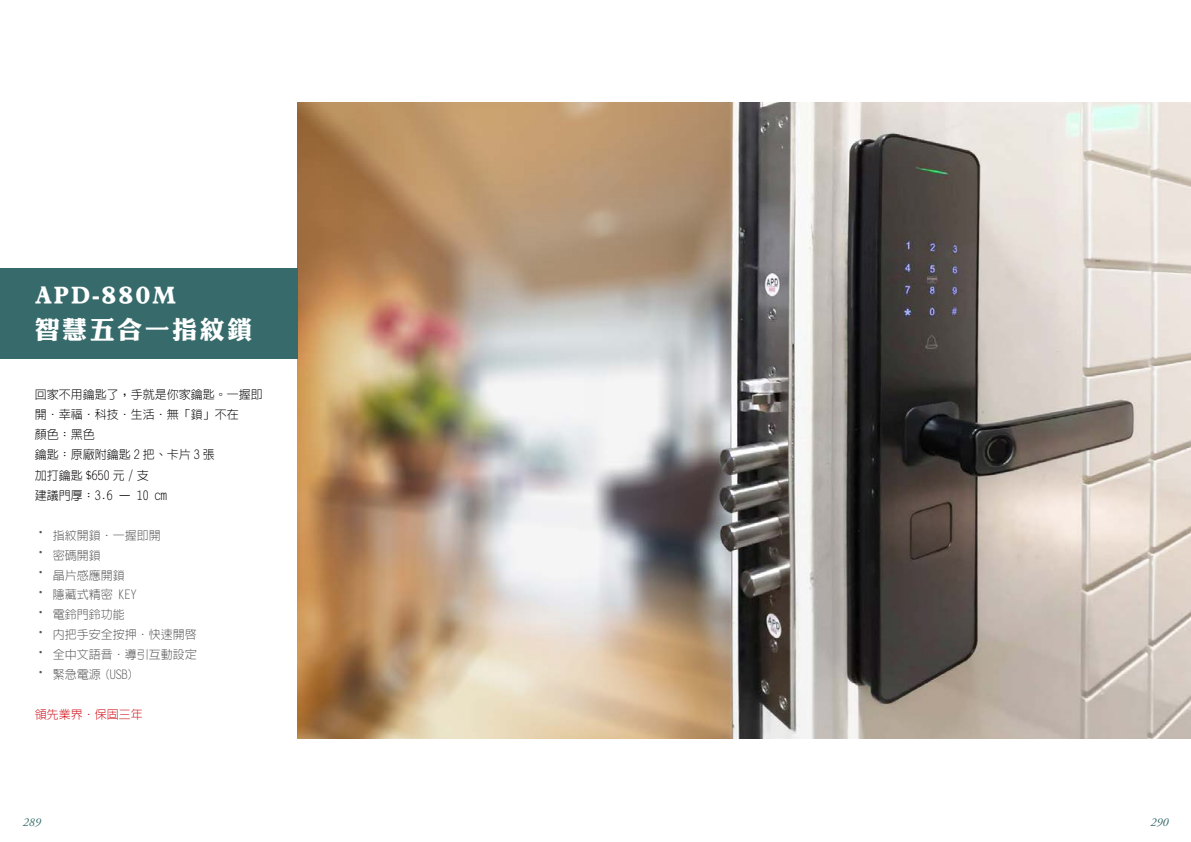
<style>
.page{position:relative;width:1191px;height:842px;background:#fff}
.page>*{position:absolute;margin:0;border:0;box-sizing:border-box;transform-origin:0 0}
.t1{font:25px/35px "DF Li King Hei W8 WINP BF";letter-spacing:.1em;color:#fff}
.t2{font:300 12px/20px "Lin Gothic";color:#040000}
.t3{font:300 12px/20px "Lin Gothic";color:#595757}
.t4{font:300 12px "Lin Gothic";color:#d0121b}
.t5{font:italic 12px "Adobe Garamond Pro";color:#376b6b}
</style>
<div class="page">
<img style="left:298px;top:103px;width:893px;height:635px">
<div style="left:0;top:268px;width:298px;height:90px;background:#376b6b"></div>
<h1 class="t1" style="left:35px;top:277px;width:219px">APD-880M<br>智慧五合一指紋鎖</h1>
<p class="t2" style="left:35px;top:385px;width:229px">回家不用鑰匙了，手就是你家鑰匙。一握即開．幸福．科技．生活．無「鎖」不在<br>顏色：黑色<br>鑰匙：原廠附鑰匙 2 把、卡片 3 張<br>加打鑰匙 $650 元 / 支<br>建議門厚：3.6 – 10 cm</p>
<p class="t3" style="left:35px;top:525px;width:163px"><sup>‧</sup> 指紋開鎖．一握即開<br><sup>‧</sup> 密碼開鎖<br><sup>‧</sup> 晶片感應開鎖<br><sup>‧</sup> 隱藏式精密 KEY<br><sup>‧</sup> 電鈴門鈴功能<br><sup>‧</sup> 內把手安全按押．快速開啟<sup>‧</sup> 全中文語音．導引互動設定<sup>‧</sup> 緊急電源 (USB)</p>
<p class="t4" style="left:35px;top:709px;width:109px">領先業界．保固三年</p>
<p class="t5" style="left:23px;top:815px;width:20px">289</p>
<p class="t5" style="left:1150px;top:815px;width:19px">290</p>
</div>
